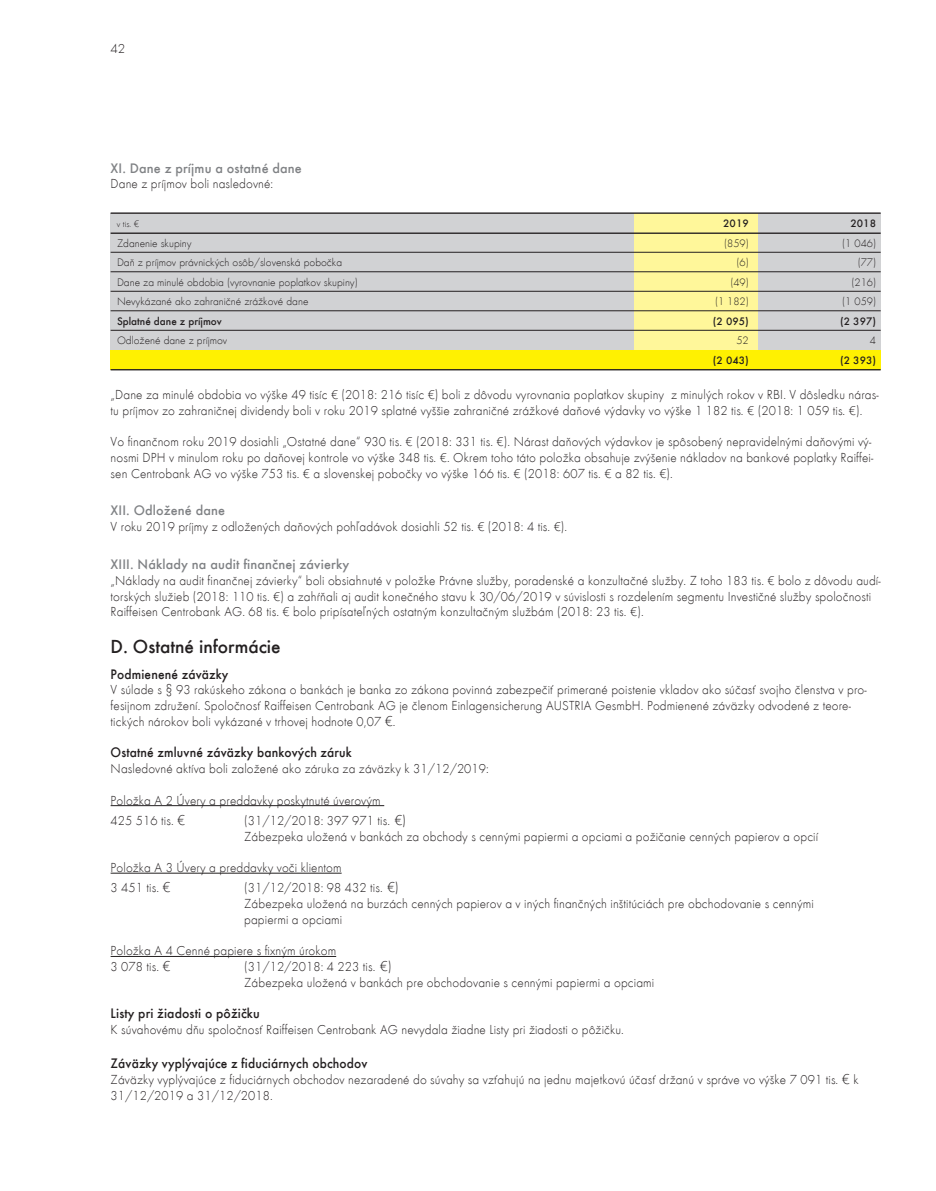
<style>
.page{position:relative;width:936px;height:1191px;background:#fff}
.page>*{position:absolute;margin:0;border:0;box-sizing:border-box;transform-origin:0 0}
.Headline_5{font:500 19.5px "Futura TCE";color:#231f20}
.Headline5_RZB-Manual{font:500 14.25px "Futura TCE";letter-spacing:.01em;color:#231f20;scale:.95 1}
.Headline_5-2{font:500 14.25px "Futura TCE";letter-spacing:.01em;color:#808285}
.Headline5_RZB-Manual-2{font:500 14.25px "Futura TCE";letter-spacing:.01em;color:#231f20}
.Headline5_RZB-Manual-3{font:300 13.5px/15.8px "Futura TCE";letter-spacing:.01em;color:#231f20}
.Tabelle_fett{font:300 11.25px "Futura TCE";color:#231f20}
.Tabelle_fett-2{font:500 11.25px "Futura TCE";color:#231f20}
.Tabelle_fett-3{font:300 9px "Futura TCE";color:#231f20}
.s1{font-family:"Futura LT Pro"}
.s2{font-family:"Futura LT Pro";font-size:12px}
</style>
<div class="page">
<hr style="left:111px;top:805px;width:273px;height:1px;background:#231f20">
<hr style="left:111px;top:873px;width:230px;height:1px;background:#231f20">
<hr style="left:111px;top:956px;width:225px;height:1px;background:#231f20">
<div style="left:111px;top:213px;width:769px;height:138px;background:#d1d2d4"></div>
<div style="left:633px;top:213px;width:124px;height:138px;background:#fff79a"></div>
<div style="left:111px;top:351px;width:769px;height:19px;background:#fff101"></div>
<hr style="left:111px;top:212px;width:769px;height:2px;background:#231f20">
<hr style="left:111px;top:232px;width:769px;height:2px;background:#231f20">
<hr style="left:111px;top:252px;width:769px;height:1px;background:#231f20">
<hr style="left:111px;top:271px;width:769px;height:1px;background:#231f20">
<hr style="left:111px;top:291px;width:769px;height:1px;background:#231f20">
<hr style="left:111px;top:310px;width:769px;height:1px;background:#231f20">
<hr style="left:111px;top:330px;width:769px;height:1px;background:#231f20">
<hr style="left:111px;top:369px;width:769px;height:1px;background:#231f20">
<p class="Headline5_RZB-Manual-3" style="left:111px;top:40px;width:16px">42</p>
<p class="Headline_5-2" style="left:111px;top:159px;width:193px">XI. Dane z príjmu a ostatné dane</p>
<p class="Headline5_RZB-Manual-3" style="left:111px;top:176px;width:164px">Dane z príjmov boli nasledovné:</p>
<p class="Tabelle_fett-3" style="left:117px;top:219px;width:24px">v tis. <span class="s1">€</span></p>
<p class="Tabelle_fett-2" style="left:723px;top:217px;width:27px">2019</p>
<p class="Tabelle_fett-2" style="left:850px;top:217px;width:27px">2018</p>
<p class="Tabelle_fett" style="left:117px;top:236px;width:76px">Zdanenie skupiny</p>
<p class="Tabelle_fett" style="left:724px;top:236px;width:26px">(859)</p>
<p class="Tabelle_fett" style="left:842px;top:236px;width:35px">(1 046)</p>
<p class="Tabelle_fett" style="left:117px;top:256px;width:227px">Daň z príjmov právnických osôb/slovenská pobočka</p>
<p class="Tabelle_fett" style="left:736px;top:256px;width:14px">(6)</p>
<p class="Tabelle_fett" style="left:857px;top:256px;width:20px">(77)</p>
<p class="Tabelle_fett" style="left:117px;top:275px;width:242px">Dane za minulé obdobia (vyrovnanie poplatkov skupiny)</p>
<p class="Tabelle_fett" style="left:730px;top:275px;width:20px">(49)</p>
<p class="Tabelle_fett" style="left:851px;top:275px;width:26px">(216)</p>
<p class="Tabelle_fett" style="left:117px;top:295px;width:193px">Nevykázané ako zahraničné zrážkové dane</p>
<p class="Tabelle_fett" style="left:715px;top:295px;width:35px">(1 182)</p>
<p class="Tabelle_fett" style="left:842px;top:295px;width:35px">(1 059)</p>
<p class="Tabelle_fett-2" style="left:117px;top:314px;width:106px">Splatné dane z príjmov</p>
<p class="Tabelle_fett-2" style="left:712px;top:314px;width:37px">(2 095)</p>
<p class="Tabelle_fett-2" style="left:840px;top:314px;width:37px">(2 397)</p>
<p class="Tabelle_fett" style="left:117px;top:334px;width:112px">Odložené dane z príjmov</p>
<p class="Tabelle_fett" style="left:736px;top:334px;width:14px">52</p>
<p class="Tabelle_fett" style="left:869px;top:334px;width:8px">4</p>
<p class="Tabelle_fett-2" style="left:712px;top:353px;width:37px">(2 043)</p>
<p class="Tabelle_fett-2" style="left:840px;top:353px;width:37px">(2 393)</p>
<p class="Headline5_RZB-Manual-3" style="left:111px;top:386px;width:769px">„Dane za minulé obdobia vo výške 49 tisíc <span class="s2">€</span> (2018: 216 tisíc <span class="s2">€</span>) boli z dôvodu vyrovnania poplatkov skupiny z minulých rokov v RBI. V dôsledku náras&shy;tu príjmov zo zahraničnej dividendy boli v roku 2019 splatné vyššie zahraničné zrážkové daňové výdavky vo výške 1 182 tis. <span class="s2">€</span> (2018: 1 059 tis. <span class="s2">€</span>).</p>
<p class="Headline5_RZB-Manual-3" style="left:111px;top:434px;width:764px">Vo finančnom roku 2019 dosiahli „Ostatné dane“ 930 tis. <span class="s2">€</span> (2018: 331 tis. <span class="s2">€</span>). Nárast daňových výdavkov je spôsobený nepravidelnými daňovými vý&shy;nosmi DPH v minulom roku po daňovej kontrole vo výške 348 tis. <span class="s2">€</span>. Okrem toho táto položka obsahuje zvýšenie nákladov na bankové poplatky Raiffei&shy;sen Centrobank AG vo výške 753 tis. <span class="s2">€</span> a slovenskej pobočky vo výške 166 tis. <span class="s2">€</span> (2018: 607 tis. <span class="s2">€</span> a 82 tis. <span class="s2">€</span>).</p>
<p class="Headline_5-2" style="left:111px;top:502px;width:116px">XII. Odložené dane</p>
<p class="Headline5_RZB-Manual-3" style="left:111px;top:518px;width:458px">V roku 2019 príjmy z odložených daňových pohľadávok dosiahli 52 tis. <span class="s2">€</span> (2018: 4 tis. <span class="s2">€</span>).</p>
<p class="Headline_5-2" style="left:111px;top:556px;width:240px">XIII. Náklady na audit finančnej závierky</p>
<p class="Headline5_RZB-Manual-3" style="left:111px;top:572px;width:771px">„Náklady na audit finančnej závierky“ boli obsiahnuté v položke Právne služby, poradenské a konzultačné služby. Z toho 183 tis. <span class="s2">€</span> bolo z dôvodu audí&shy;torských služieb (2018: 110 tis. <span class="s2">€</span>) a zahŕňali aj audit konečného stavu k 30/06/2019 v súvislosti s rozdelením segmentu Investičné služby spoločnosti<br>Raiffeisen Centrobank AG. 68 tis. <span class="s2">€</span> bolo pripísateľných ostatným konzultačným službám (2018: 23 tis. <span class="s2">€</span>).</p>
<p class="Headline_5" style="left:111px;top:634px;width:172px">D. Ostatné informácie</p>
<p class="Headline5_RZB-Manual" style="left:111px;top:665px;width:125px">Podmienené záväzky</p>
<p class="Headline5_RZB-Manual-3" style="left:111px;top:682px;width:757px">V súlade s § 93 rakúskeho zákona o bankách je banka zo zákona povinná zabezpečiť primerané poistenie vkladov ako súčasť svojho členstva v pro&shy;fesijnom združení. Spoločnosť Raiffeisen Centrobank AG je členom Einlagensicherung AUSTRIA GesmbH. Podmienené záväzky odvodené z teore&shy;tických nárokov boli vykázané v trhovej hodnote 0,07 <span class="s1">€</span>.</p>
<p class="Headline5_RZB-Manual" style="left:111px;top:744px;width:255px">Ostatné zmluvné záväzky bankových záruk</p>
<p class="Headline5_RZB-Manual-3" style="left:111px;top:761px;width:380px">Nasledovné aktíva boli založené ako záruka za záväzky k 31/12/2019:</p>
<p class="Headline5_RZB-Manual-3" style="left:111px;top:792px;width:271px">Položka A 2 Úvery a preddavky poskytnuté úverovým</p>
<p class="Headline5_RZB-Manual-3" style="left:111px;top:812px;width:76px">425 516 tis. <span class="s1">€</span></p>
<p class="Headline5_RZB-Manual-3" style="left:244px;top:812px;width:163px">(31/12/2018: 397 971 tis. <span class="s1">€)</span></p>
<p class="Headline5_RZB-Manual-3" style="left:244px;top:828px;width:575px">Zábezpeka uložená v bankách za obchody s cennými papiermi a opciami a požičanie cenných papierov a opcií</p>
<p class="Headline5_RZB-Manual-3" style="left:111px;top:860px;width:232px">Položka A 3 Úvery a preddavky voči klientom</p>
<p class="Headline5_RZB-Manual-3" style="left:111px;top:880px;width:62px">3 451 tis. <span class="s1">€</span></p>
<p class="Headline5_RZB-Manual-3" style="left:244px;top:880px;width:156px">(31/12/2018: 98 432 tis. <span class="s1">€)</span></p>
<p class="Headline5_RZB-Manual-3" style="left:244px;top:896px;width:571px">Zábezpeka uložená na burzách cenných papierov a v iných finančných inštitúciách pre obchodovanie s cennými papiermi a opciami</p>
<p class="Headline5_RZB-Manual-3" style="left:111px;top:943px;width:227px">Položka A 4 Cenné papiere s fixným úrokom</p>
<p class="Headline5_RZB-Manual-3" style="left:111px;top:959px;width:62px">3 078 tis. <span class="s1">€</span></p>
<p class="Headline5_RZB-Manual-3" style="left:244px;top:959px;width:148px">(31/12/2018: 4 223 tis. <span class="s1">€)</span></p>
<p class="Headline5_RZB-Manual-3" style="left:244px;top:974px;width:411px">Zábezpeka uložená v bankách pre obchodovanie s cennými papiermi a opciami</p>
<p class="Headline5_RZB-Manual-2" style="left:111px;top:1005px;width:151px">Listy pri žiadosti o pôžičku</p>
<p class="Headline5_RZB-Manual-3" style="left:111px;top:1022px;width:515px">K súvahovému dňu spoločnosť Raiffeisen Centrobank AG nevydala žiadne Listy pri žiadosti o pôžičku.</p>
<p class="Headline5_RZB-Manual" style="left:111px;top:1054px;width:272px">Záväzky vyplývajúce z fiduciárnych obchodov</p>
<p class="Headline5_RZB-Manual-3" style="left:111px;top:1071px;width:749px">Záväzky vyplývajúce z fiduciárnych obchodov nezaradené do súvahy sa vzťahujú na jednu majetkovú účasť držanú v správe vo výške 7 091 tis. <span class="s1">€</span> k<br>31/12/2019 a 31/12/2018.</p>
</div>
